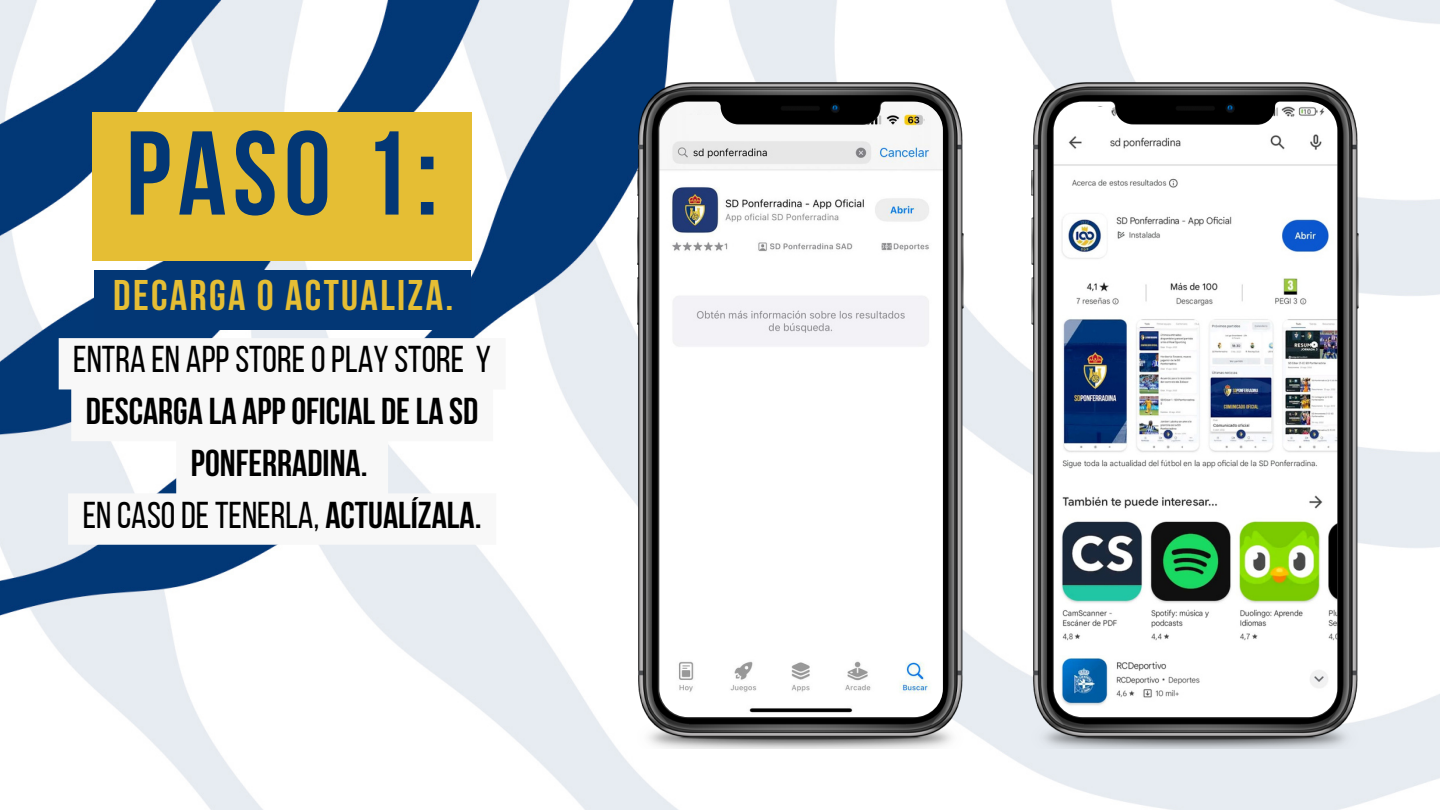
<style>
.page{position:relative;width:1440px;height:810px;background:#fff}
.page>*{position:absolute;margin:0;border:0;box-sizing:border-box;transform-origin:0 0}
.t1{font:700 118.9px "Bebas Neue";color:#033775}
.t2{font:700 42.7px "Bebas Neue";letter-spacing:.055em;color:#e5be34}
.t3{font:700 37.3px/51.8px "Bebas Neue";color:#000;text-align:center}
.t4{font:37.3px "Bebas Neue";color:#000}
.s1{font-weight:400}
.s2{font-weight:700}
</style>
<div class="page">
<img style="left:0;top:0;width:1440px;height:810px">
<img style="left:1032px;top:83px;width:327px;height:665px">
<img style="left:1054px;top:102px;width:283px;height:615px">
<img style="left:637px;top:83px;width:328px;height:665px">
<img style="left:659px;top:102px;width:284px;height:615px">
<div style="left:686px;top:115px;width:36px;height:19px;background:#f7f7f7"></div>
<svg style="left:59px;top:338px;width:447px;height:207px"></svg>
<div style="left:92px;top:112px;width:380px;height:148px;background:#e5be34"></div>
<div style="left:1067px;top:107px;width:42px;height:19px;background:#fff"></div>
<div style="left:94px;top:270px;width:377px;height:60px;background:#033775"></div>
<p class="t1" style="left:126px;top:125px;width:314px">PASO 1:</p>
<p class="t2" style="left:113px;top:278px;width:342px">DECARGA O ACTUALIZA.</p>
<p class="t3" style="left:73px;top:337px;width:419px"><span class="s1">ENTRA EN APPSTOREOPLAY STORE Y<br></span>DESCARGA LA APPOFICIAL DELA SD<br>PONFERRADINA.</p>
<p class="t4" style="left:83px;top:500px;width:400px">EN CASODETENERLA, <span class="s2">ACTUALÍZALA.</span></p>
</div>
